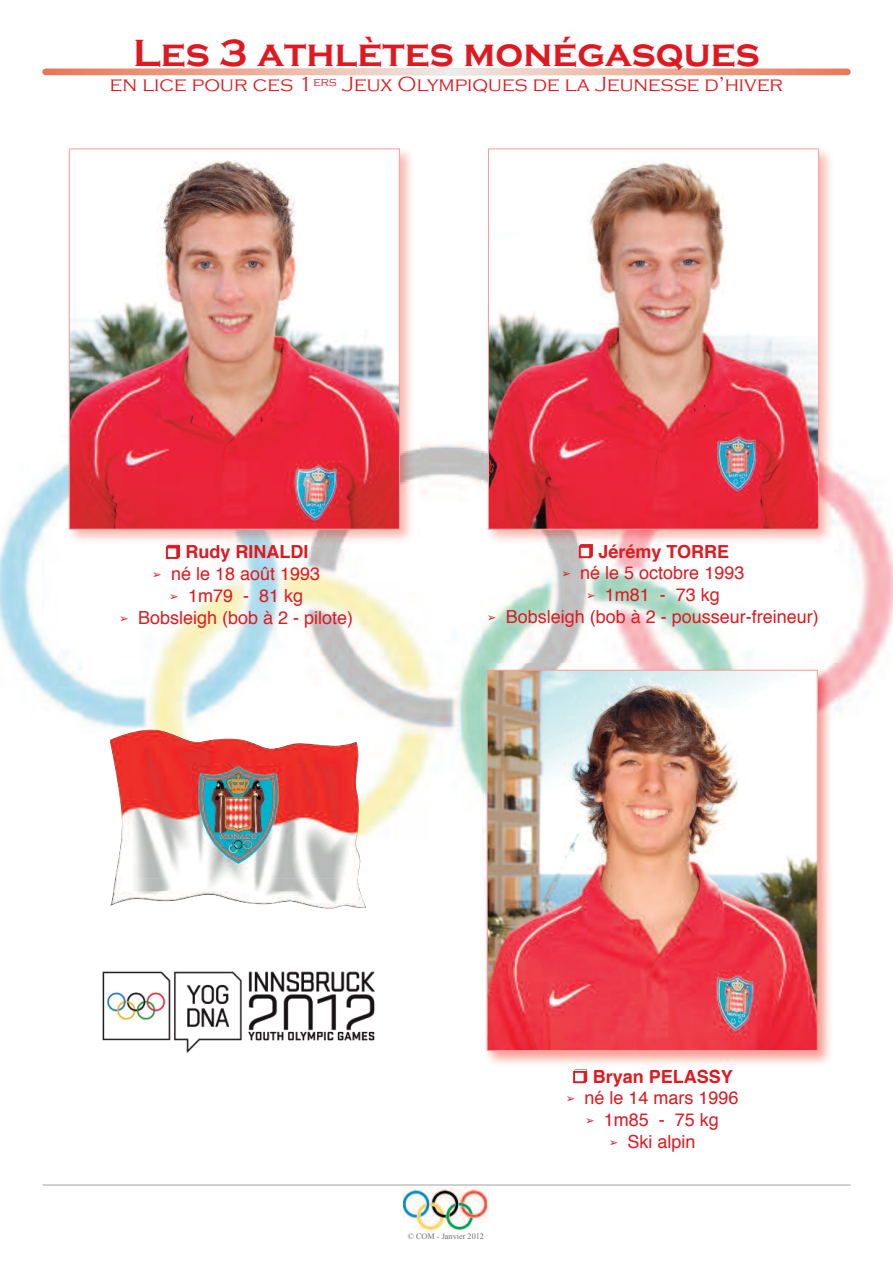
<style>
.page{position:relative;width:893px;height:1263px;background:#fff}
.page>*{position:absolute;margin:0;border:0;box-sizing:border-box;transform-origin:0 0}
.t1{font:700 39px "Copperplate Gothic";color:#de1920}
.t2{font:300 21px "Copperplate Gothic";color:#de1920}
.t3{font:18px "Helvetica";color:#de1920}
.t4{font:700 18px "Helvetica";color:#de1920}
.t5{font:8.25px "Times New Roman";color:#6c6d70}
.s1{font-family:"Menlo";font-weight:700;font-size:15px}
</style>
<div class="page">
<img style="left:403px;top:1187px;width:85px;height:44px">
<hr style="left:43px;top:1185px;width:807px;height:1px;background:#9d9fa2">
<svg style="left:43px;top:69px;width:807px;height:6px;background:#eaaf9b"></svg>
<img style="left:1px;top:444px;width:892px;height:434px">
<img style="left:62px;top:148px;width:357px;height:401px">
<img style="left:71px;top:151px;width:327px;height:376px">
<div style="left:69px;top:149px;width:331px;height:380px;border:1px solid #f6a09a"></div>
<img style="left:481px;top:148px;width:357px;height:401px">
<img style="left:490px;top:151px;width:327px;height:376px">
<div style="left:488px;top:149px;width:331px;height:380px;border:1px solid #f6a09a"></div>
<img style="left:102px;top:971px;width:273px;height:82px">
<img style="left:110px;top:891px;width:256px;height:17px">
<img style="left:113px;top:878px;width:247px;height:13px">
<img style="left:110px;top:730px;width:248px;height:68px">
<img style="left:480px;top:663px;width:357px;height:407px">
<img style="left:594px;top:1069px;width:114px;height:1px">
<img style="left:489px;top:672px;width:327px;height:377px">
<div style="left:487px;top:670px;width:331px;height:381px;border:1px solid #f6a09a"></div>
<svg style="left:166px;top:545px;width:13px;height:13px"></svg>
<svg style="left:579px;top:545px;width:13px;height:13px"></svg>
<h1 class="t1" style="left:133px;top:32px;width:628px">Les 3 athlètes monégasques</h1>
<p class="t2" style="left:110px;top:72px;width:675px">en lice pour ces 1<sup>ers</sup> Jeux Olympiques de la Jeunesse d’hiver</p>
<p class="t4" style="left:186px;top:545px;width:124px">Rudy RINALDI</p>
<p class="t3" style="left:153px;top:566px;width:169px"><span class="s1">➢</span> né le 18 août 1993</p>
<p class="t3" style="left:170px;top:588px;width:135px"><span class="s1">➢</span> 1m79 - 81 kg</p>
<p class="t3" style="left:120px;top:610px;width:235px"><span class="s1">➢</span> Bobsleigh (bob à 2 - pilote)</p>
<p class="t4" style="left:598px;top:544px;width:132px">Jérémy TORRE</p>
<p class="t3" style="left:562px;top:565px;width:184px"><span class="s1">➢</span> né le 5 octobre 1993</p>
<p class="t3" style="left:587px;top:587px;width:135px"><span class="s1">➢</span> 1m81 - 73 kg</p>
<p class="t3" style="left:488px;top:610px;width:333px"><span class="s1">➢</span> Bobsleigh (bob à 2 - pousseur-freineur)</p>
<p class="t5" style="left:408px;top:1231px;width:78px">© COM - Janvier 2012</p>
<p class="t4" style="left:593px;top:1069px;width:142px">Bryan PELASSY</p>
<p class="t3" style="left:566px;top:1090px;width:174px"><span class="s1">➢</span> né le 14 mars 1996</p>
<p class="t3" style="left:586px;top:1112px;width:135px"><span class="s1">➢</span> 1m85 - 75 kg</p>
<p class="t3" style="left:609px;top:1134px;width:88px"><span class="s1">➢</span> Ski alpin</p>
</div>
